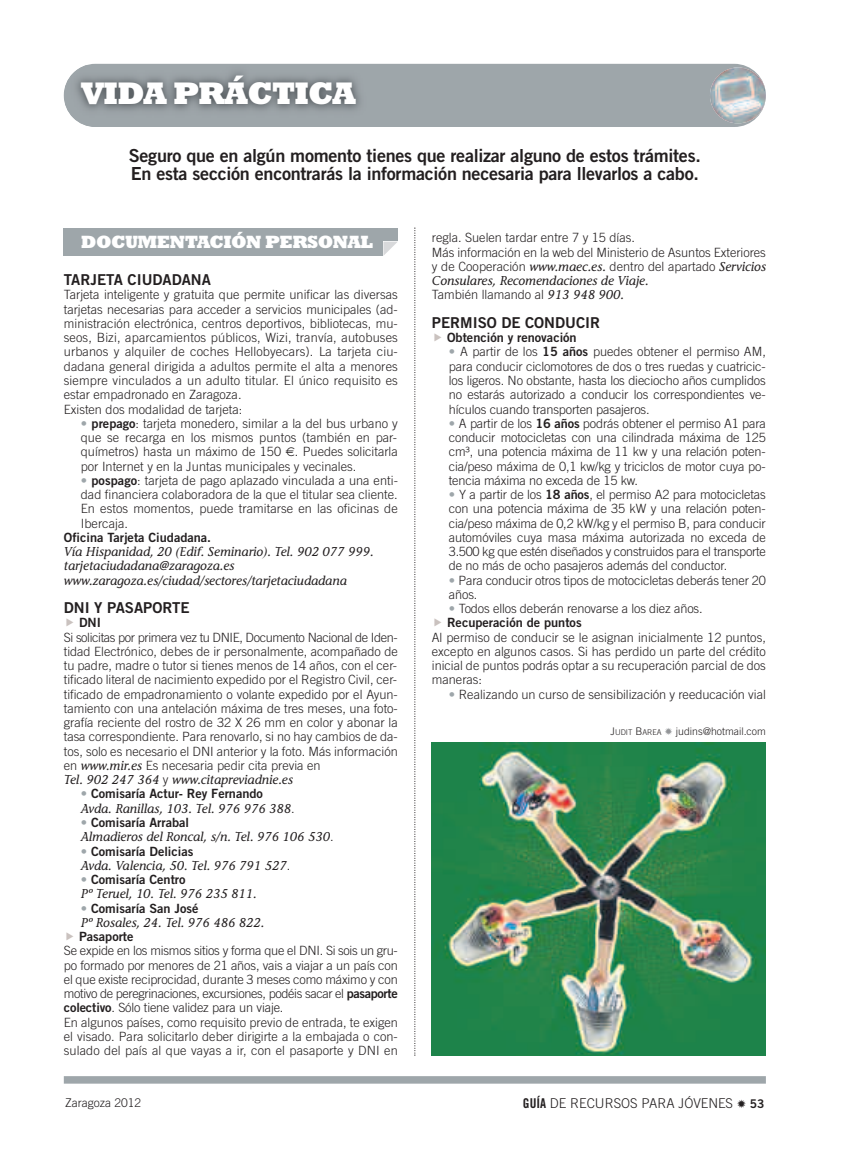
<style>
.page{position:relative;width:851px;height:1170px;background:#fff}
.page>*{position:absolute;margin:0;border:0;box-sizing:border-box;transform-origin:0 0}
.t1{font:800 31.65px "Rockwell";letter-spacing:-.03em;color:#fff}
.t2{font:18px/18px "Trade Gothic Bold Two";letter-spacing:-.015em;color:#231f20}
.t3{font:800 18px "Rockwell";letter-spacing:-.03em;color:#fff}
.t4{font:15px "Trade Gothic Bold Two";color:#231f20}
.t5{font:300 13.5px "Trade Gothic";color:#231f20}
.t6{font:300 12.75px/14.2px "Trade Gothic";color:#231f20;text-align:justify}
.t7{font:italic 12.75px/14.2px "Stone Informal";color:#231f20}
.t8{font:12.75px "Trade Gothic Bold Two";color:#231f20}
.t9{font:300 12px "Trade Gothic";color:#231f20}
.t10{font:300 10.5px "Trade Gothic";color:#231f20}
.s1{font-family:"Trade Gothic Bold Two";font-weight:400;color:#9ea6aa}
.s2{font-family:"Trade Gothic Bold Two";font-weight:400}
.s3{font-family:"Stone Informal";font-weight:400;font-style:italic}
.s4{font-family:"Trade Gothic";font-weight:300;font-style:normal}
.s5{color:#9ea6aa}
.s6{font-size:7.8px}
.s7{color:#939598}
.s8{font-family:"Trade Gothic Bold Cond Twenty";font-weight:400}
.s9{font-family:"Trade Gothic Bold Two";font-weight:400;font-size:12px}
</style>
<div class="page">
<div style="left:64px;top:228px;width:334px;height:28px;background:#9ea6aa"></div>
<svg style="left:383px;top:241px;width:15px;height:15px"></svg>
<div style="left:64px;top:1076px;width:701px;height:7px;background:#9ea6aa"></div>
<svg style="left:414px;top:227px;width:1px;height:828px"></svg>
<svg style="left:64px;top:64px;width:701px;height:63px;background:#949ca0"></svg>
<img style="left:709px;top:67px;width:56px;height:56px;border-radius:50%">
<img style="left:64px;top:65px;width:31px;height:62px">
<img style="left:432px;top:742px;width:333px;height:313px">
<h1 class="t1" style="left:81px;top:74px;width:277px">VIDA PRÁCTICA</h1>
<h2 class="t2" style="left:129px;top:148px;width:573px">Seguro que en algún momento tienes que realizar alguno de estos trámites.<br>En esta sección encontrarás la información necesaria para llevarlos a cabo.</h2>
<h2 class="t3" style="left:81px;top:232px;width:294px">DOCUMENTACIÓN PERSONAL</h2>
<p class="t4" style="left:64px;top:274px;width:148px">TARJETA CIUDADANA</p>
<p class="t6" style="left:64px;top:289px;width:335px;text-align:left">Tarjeta inteligente y gratuita que permite unificar las diversas tarjetas necesarias para acceder a servicios municipales (ad&shy;ministración electrónica, centros deportivos, bibliotecas, mu&shy;seos, Bizi, aparcamientos públicos, Wizi, tranvía, autobuses urbanos y alquiler de coches Hellobyecars). La tarjeta ciu&shy;dadana general dirigida a adultos permite el alta a menores siempre vinculados a un adulto titular. El único requisito es estar empadronado en Zaragoza.<br>Existen dos modalidad de tarjeta:</p>
<p class="t6" style="left:81px;top:417px;width:318px"><span class="s1">•</span> <span class="s2">prepago</span>: tarjeta monedero, similar a la del bus urbano y que se recarga en los mismos puntos (también en par&shy;químetros) hasta un máximo de 150 . Puedes solicitarla por Internet y en la Juntas municipales y vecinales.</p>
<p class="t6" style="left:81px;top:474px;width:318px"><span class="s1">•</span> <span class="s2">pospago</span>: tarjeta de pago aplazado vinculada a una enti&shy;dad financiera colaboradora de la que el titular sea cliente.<br>En estos momentos, puede tramitarse en las oficinas de Ibercaja.</p>
<p class="t8" style="left:64px;top:532px;width:149px">Oficina Tarjeta Ciudadana.</p>
<p class="t7" style="left:64px;top:546px;width:311px">Vía Hispanidad, 20 (Edif. Seminario). Tel. 902 077 999. tarjetaciudadana@zaragoza.es www.zaragoza.es/ciudad/sectores/tarjetaciudadana</p>
<p class="t4" style="left:64px;top:602px;width:127px">DNI Y PASAPORTE</p>
<p class="t8" style="left:79px;top:618px;width:23px">DNI</p>
<p class="t6" style="left:64px;top:631px;width:335px">Si solicitas por primera vez tu DNIE, Documento Nacional de Iden&shy;tidad Electrónico, debes de ir personalmente, acompañado de tu padre, madre o tutor si tienes menos de 14 años, con el cer&shy;tificado literal de nacimiento expedido por el Registro Civil, cer&shy;tificado de empadronamiento o volante expedido por el Ayun&shy;tamiento con una antelación máxima de tres meses, una foto&shy;grafía reciente del rostro de 32 X 26 mm en color y abonar la tasa correspondiente. Para renovarlo, si no hay cambios de da&shy;tos, solo es necesario el DNI anterior y la foto. Más información en <span class="s3">www.mir.es</span> Es necesaria pedir cita previa en</p>
<p class="t7" style="left:64px;top:774px;width:231px">Tel. 902 247 364 <span class="s4">y</span> www.citapreviadnie.es</p>
<p class="t8" style="left:81px;top:789px;width:184px"><span class="s5">•</span> Comisaría Actur- Rey Fernando</p>
<p class="t7" style="left:81px;top:802px;width:215px">Avda. Ranillas, 103. Tel. 976 976 388<span class="s4">.</span></p>
<p class="t8" style="left:81px;top:817px;width:110px"><span class="s5">•</span> Comisaría Arrabal</p>
<p class="t7" style="left:81px;top:831px;width:254px">Almadieros del Roncal, s/n. Tel. 976 106 530<span class="s4">.</span></p>
<p class="t8" style="left:81px;top:846px;width:114px"><span class="s5">•</span> Comisaría Delicias</p>
<p class="t7" style="left:81px;top:859px;width:211px">Avda. Valencia, 50. Tel. 976 791 527<span class="s4">.</span></p>
<p class="t8" style="left:81px;top:874px;width:106px"><span class="s5">•</span> Comisaría Centro</p>
<p class="t7" style="left:81px;top:888px;width:177px">Pº Teruel, 10. Tel. 976 235 811.</p>
<p class="t8" style="left:81px;top:903px;width:119px"><span class="s5">•</span> Comisaría San José</p>
<p class="t7" style="left:81px;top:916px;width:185px">Pº Rosales, 24. Tel. 976 486 822.</p>
<p class="t8" style="left:79px;top:931px;width:56px">Pasaporte</p>
<p class="t6" style="left:64px;top:944px;width:335px;text-align:left">Se expide en los mismos sitios y forma que el DNI. Si sois un gru&shy;po formado por menores de 21 años, vais a viajar a un país con el que existe reciprocidad, durante 3 meses como máximo y con motivo de peregrinaciones, excursiones, podéis sacar el <span class="s2">pasaporte colectivo</span>. Sólo tiene validez para un viaje.<br>En algunos países, como requisito previo de entrada, te exigen el visado. Para solicitarlo deber dirigirte a la embajada o con&shy;sulado del país al que vayas a ir, con el pasaporte y DNI en</p>
<p class="t6" style="left:432px;top:232px;width:335px;text-align:left">regla. Suelen tardar entre 7 y 15 días.<br>Más información en la web del Ministerio de Asuntos Exteriores y de Cooperación <span class="s3">www.maec.es.</span> dentro del apartado <span class="s3">Servicios</span></p>
<p class="t7" style="left:432px;top:275px;width:218px">Consulares, Recomendaciones de Viaje.</p>
<p class="t6" style="left:432px;top:289px;width:194px">También llamando al <span class="s3">913 948 900.</span></p>
<p class="t4" style="left:432px;top:317px;width:170px">PERMISO DE CONDUCIR</p>
<p class="t8" style="left:447px;top:333px;width:131px">Obtención y renovación</p>
<p class="t6" style="left:449px;top:346px;width:318px"><span class="s1">•</span> A partir de los <span class="s2">15 años</span> puedes obtener el permiso AM, para conducir ciclomotores de dos o tres ruedas y cuatricic&shy;los ligeros. No obstante, hasta los dieciocho años cumplidos no estarás autorizado a conducir los correspondientes ve&shy;hículos cuando transporten pasajeros.</p>
<p class="t6" style="left:449px;top:417px;width:318px"><span class="s1">•</span> A partir de los <span class="s2">16 años</span> podrás obtener el permiso A1 para conducir motocicletas con una cilindrada máxima de 125 cm³, una potencia máxima de 11 kw y una relación poten&shy;cia/peso máxima de 0,1 kw/kg y triciclos de motor cuya po&shy;tencia máxima no exceda de 15 kw.</p>
<p class="t6" style="left:449px;top:488px;width:318px"><span class="s1">•</span> Y a partir de los <span class="s2">18 años</span>, el permiso A2 para motocicletas con una potencia máxima de 35 kW y una relación poten&shy;cia/peso máxima de 0,2 kW/kg y el permiso B, para conducir automóviles cuya masa máxima autorizada no exceda de 3.500 kg que estén diseñados y construidos para el transporte de no más de ocho pasajeros además del conductor.</p>
<p class="t6" style="left:449px;top:574px;width:318px"><span class="s1">•</span> Para conducir otros tipos de motocicletas deberás tener 20 años.</p>
<p class="t6" style="left:449px;top:602px;width:255px"><span class="s1">•</span> Todos ellos deberán renovarse a los diez años.</p>
<p class="t8" style="left:447px;top:618px;width:136px">Recuperación de puntos</p>
<p class="t6" style="left:432px;top:631px;width:335px">Al permiso de conducir se le asignan inicialmente 12 puntos, excepto en algunos casos. Si has perdido un parte del crédito inicial de puntos podrás optar a su recuperación parcial de dos maneras:</p>
<p class="t6" style="left:449px;top:688px;width:318px"><span class="s1">•</span> Realizando un curso de sensibilización y reeducación vial</p>
<p class="t10" style="left:610px;top:727px;width:157px">J<span class="s6">UDIT</span> B<span class="s6">AREA</span> <span class="s7">✹</span> judins@hotmail.com</p>
<p class="t9" style="left:65px;top:1098px;width:77px">Zaragoza 2012</p>
<p class="t5" style="left:523px;top:1097px;width:243px"><span class="s8">GUÍA</span> DE RECURSOS PARA JÓVENES ✹ <span class="s9">53</span></p>
</div>
